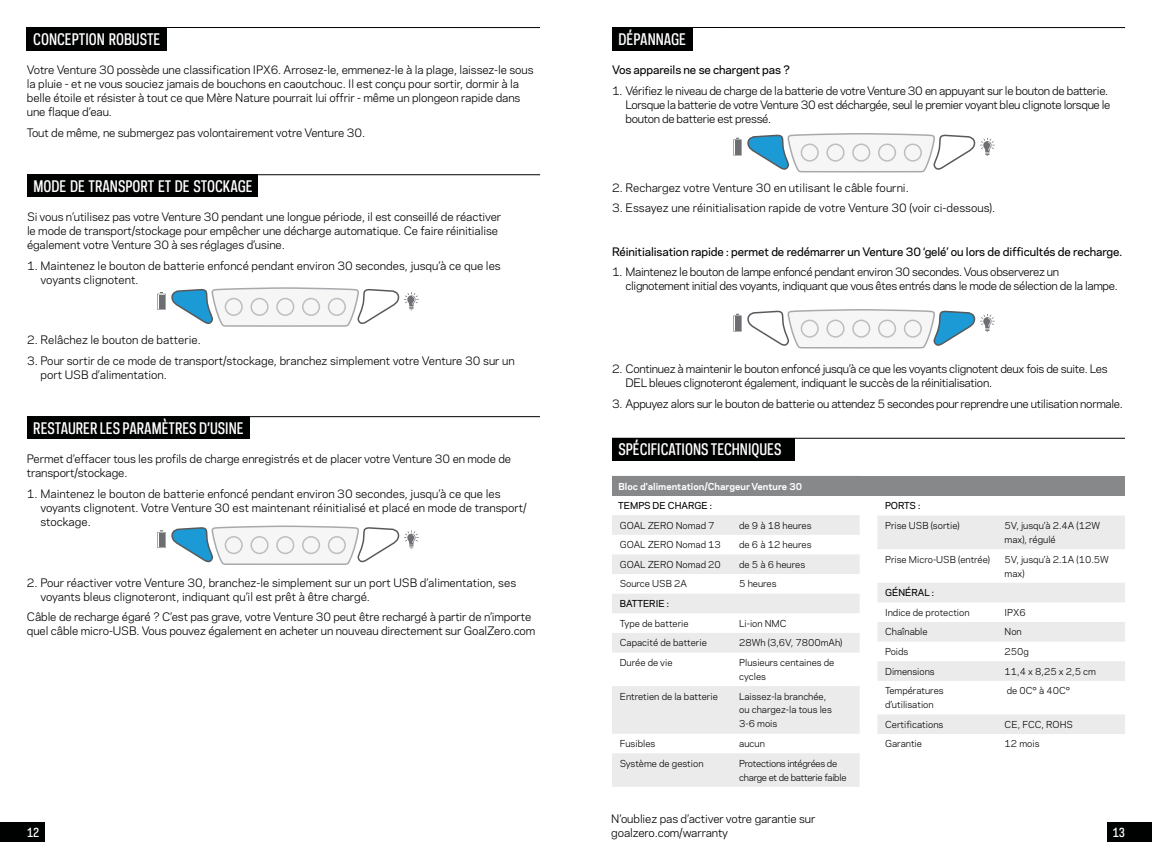
<style>
.page{position:relative;width:1152px;height:864px;background:#fff}
.page>*{position:absolute;margin:0;border:0;box-sizing:border-box;transform-origin:0 0}
.t1{font:500 15px "Galaxie Polaris Condensed";color:#fff}
.t2{font:500 12px "Galaxie Polaris Condensed";color:#fff}
.t3{font:11px/14px "Galaxie Polaris";letter-spacing:-.01em;color:#000101}
.t4{font:11px/14px "Galaxie Polaris";letter-spacing:-.03em;color:#000101}
.t5{font:500 11px "Galaxie Polaris";letter-spacing:-.01em;color:#000101}
.t6{font:9px/14px "Galaxie Polaris";color:#000101}
.t7{font:700 9px "Galaxie Polaris";color:#fff}
.t8{font:9px/14px "Galaxie Polaris";letter-spacing:-.03em;color:#000101}
.t9{font:500 9px "Galaxie Polaris";color:#000101}
</style>
<div class="page">
<div style="left:1107px;top:822px;width:45px;height:20px;background:#000101"></div>
<div style="left:0;top:822px;width:45px;height:20px;background:#000101"></div>
<div style="left:27px;top:27px;width:140px;height:24px;background:#000101"></div>
<div style="left:27px;top:174px;width:231px;height:23px;background:#000101"></div>
<hr style="left:27px;top:174px;width:513px;height:1px;background:#000101">
<div style="left:27px;top:416px;width:222px;height:23px;background:#000101"></div>
<hr style="left:27px;top:416px;width:513px;height:1px;background:#000101">
<svg style="left:157px;top:287px;width:262px;height:40px"></svg>
<svg style="left:157px;top:525px;width:262px;height:40px"></svg>
<div style="left:612px;top:27px;width:81px;height:24px;background:#000101"></div>
<svg style="left:612px;top:515px;width:248px;height:272px;fill:#ebebec"></svg>
<svg style="left:877px;top:516px;width:248px;height:218px;fill:#efeff0"></svg>
<div style="left:612px;top:438px;width:182px;height:23px;background:#000101"></div>
<hr style="left:612px;top:438px;width:513px;height:1px;background:#000">
<svg style="left:733px;top:309px;width:262px;height:40px"></svg>
<svg style="left:733px;top:133px;width:262px;height:40px"></svg>
<hr style="left:27px;top:27px;width:513px;height:1px;background:#000101">
<hr style="left:612px;top:27px;width:513px;height:1px;background:#000101">
<div style="left:612px;top:476px;width:512px;height:20px;background:#86888a"></div>
<h1 class="t1" style="left:33px;top:29px;width:129px">CONCEPTION ROBUSTE</h1>
<p class="t3" style="left:27px;top:62px;width:508px">Votre Venture 30 possède une classification IPX6. Arrosez-le, emmenez-le à la plage, laissez-le sous la pluie - et ne vous souciez jamais de bouchons en caoutchouc. Il est conçu pour sortir, dormir à la belle étoile et résister à tout ce que Mère Nature pourrait lui offrir - même un plongeon rapide dans une flaque d’eau.</p>
<p class="t3" style="left:27px;top:125px;width:340px">Tout de même, ne submergez pas volontairement votre Venture 30.</p>
<h1 class="t1" style="left:33px;top:176px;width:221px">MODE DE TRANSPORT ET DE STOCKAGE</h1>
<p class="t3" style="left:27px;top:209px;width:476px">Si vous n’utilisez pas votre Venture 30 pendant une longue période, il est conseillé de réactiver le mode de transport/stockage pour empêcher une décharge automatique. Ce faire réinitialise également votre Venture 30 à ses réglages d’usine.</p>
<p class="t3" style="left:40px;top:258px;width:462px;text-indent:-13px">1. Maintenez le bouton de batterie enfoncé pendant environ 30 secondes, jusqu’à ce que les voyants clignotent.</p>
<p class="t3" style="left:27px;top:332px;width:175px">2. Relâchez le bouton de batterie.</p>
<p class="t3" style="left:40px;top:353px;width:476px;text-indent:-13px">3. Pour sortir de ce mode de transport/stockage, branchez simplement votre Venture 30 sur un port USB d’alimentation.</p>
<h1 class="t1" style="left:33px;top:418px;width:212px">RESTAURER LES PARAMÈTRES D’USINE</h1>
<p class="t3" style="left:27px;top:451px;width:486px">Permet d’effacer tous les profils de charge enregistrés et de placer votre Venture 30 en mode de transport/stockage.</p>
<p class="t3" style="left:40px;top:486px;width:488px;text-indent:-13px">1. Maintenez le bouton de batterie enfoncé pendant environ 30 secondes, jusqu’à ce que les voyants clignotent. Votre Venture 30 est maintenant réinitialisé et placé en mode de transport/ stockage.</p>
<p class="t3" style="left:40px;top:575px;width:477px;text-indent:-13px">2. Pour réactiver votre Venture 30, branchez-le simplement sur un port USB d’alimentation, ses voyants bleus clignoteront, indiquant qu’il est prêt à être chargé.</p>
<p class="t3" style="left:27px;top:610px;width:510px">Câble de recharge égaré ? C’est pas grave, votre Venture 30 peut être rechargé à partir de n’importe quel câble micro-USB. Vous pouvez également en acheter un nouveau directement sur GoalZero.com</p>
<h1 class="t1" style="left:618px;top:29px;width:69px">DÉPANNAGE</h1>
<p class="t5" style="left:612px;top:62px;width:180px">Vos appareils ne se chargent pas ?</p>
<p class="t4" style="left:625px;top:83px;width:487px;text-indent:-13px">1. Vérifiez le niveau de charge de la batterie de votre Venture 30 en appuyant sur le bouton de batterie.<br>Lorsque la batterie de votre Venture 30 est déchargée, seul le premier voyant bleu clignote lorsque le bouton de batterie est pressé.</p>
<p class="t3" style="left:612px;top:180px;width:298px">2. Rechargez votre Venture 30 en utilisant le câble fourni.</p>
<p class="t3" style="left:612px;top:201px;width:385px">3. Essayez une réinitialisation rapide de votre Venture 30 (voir ci-dessous).</p>
<p class="t5" style="left:612px;top:243px;width:512px">Réinitialisation rapide : permet de redémarrer un Venture 30 ‘gelé’ ou lors de difficultés de recharge.</p>
<p class="t4" style="left:625px;top:265px;width:494px;text-indent:-13px">1. Maintenez le bouton de lampe enfoncé pendant environ 30 secondes. Vous observerez un clignotement initial des voyants, indiquant que vous êtes entrés dans le mode de sélection de la lampe.</p>
<p class="t4" style="left:625px;top:361px;width:484px;text-indent:-13px">2. Continuez à maintenir le bouton enfoncé jusqu’à ce que les voyants clignotent deux fois de suite. Les<br>DEL bleues clignoteront également, indiquant le succès de la réinitialisation.</p>
<p class="t4" style="left:612px;top:396px;width:512px">3. Appuyez alors sur le bouton de batterie ou attendez 5 secondes pour reprendre une utilisation normale.</p>
<h1 class="t1" style="left:618px;top:439px;width:165px">SPÉCIFICATIONS TECHNIQUES</h1>
<p class="t7" style="left:618px;top:479px;width:185px">Bloc d'alimentation/Chargeur Venture 30</p>
<p class="t7" style="left:618px;top:479px;width:101px">Venture 30 Recharger</p>
<p class="t9" style="left:618px;top:499px;width:95px">TEMPS DE CHARGE :</p>
<p class="t6" style="left:620px;top:518px;width:96px">GOAL ZERO Nomad 7</p>
<p class="t6" style="left:739px;top:518px;width:74px">de 9 à 18 heures</p>
<p class="t6" style="left:620px;top:537px;width:103px">GOAL ZERO Nomad 13</p>
<p class="t6" style="left:739px;top:537px;width:74px">de 6 à 12 heures</p>
<p class="t6" style="left:620px;top:557px;width:103px">GOAL ZERO Nomad 20</p>
<p class="t6" style="left:739px;top:557px;width:67px">de 5 à 6 heures</p>
<p class="t6" style="left:620px;top:577px;width:69px">Source USB 2A</p>
<p class="t6" style="left:739px;top:577px;width:39px">5 heures</p>
<p class="t9" style="left:620px;top:597px;width:51px">BATTERIE :</p>
<p class="t6" style="left:620px;top:616px;width:70px">Type de batterie</p>
<p class="t6" style="left:739px;top:616px;width:49px">Li-ion NMC</p>
<p class="t6" style="left:620px;top:635px;width:89px">Capacité de batterie</p>
<p class="t6" style="left:739px;top:635px;width:105px">28Wh (3,6V, 7800mAh)</p>
<p class="t6" style="left:620px;top:655px;width:54px">Durée de vie</p>
<p class="t6" style="left:739px;top:655px;width:97px">Plusieurs centaines de cycles</p>
<p class="t6" style="left:620px;top:689px;width:100px">Entretien de la batterie</p>
<p class="t6" style="left:739px;top:689px;width:94px">Laissez-la branchée, ou chargez-la tous les<br>3-6 mois</p>
<p class="t6" style="left:620px;top:736px;width:37px">Fusibles</p>
<p class="t6" style="left:739px;top:736px;width:27px">aucun</p>
<p class="t6" style="left:620px;top:756px;width:85px">Système de gestion</p>
<p class="t8" style="left:739px;top:756px;width:109px">Protections intégrées de charge et de batterie faible</p>
<p class="t9" style="left:885px;top:499px;width:37px">PORTS :</p>
<p class="t6" style="left:885px;top:518px;width:76px">Prise USB (sortie)</p>
<p class="t6" style="left:1005px;top:518px;width:97px">5V, jusqu’à 2.4A (12W max), régulé</p>
<p class="t6" style="left:885px;top:552px;width:106px">Prise Micro-USB (entrée)</p>
<p class="t6" style="left:1005px;top:552px;width:106px">5V, jusqu’à 2.1A (10.5W max)</p>
<p class="t9" style="left:885px;top:586px;width:50px">GÉNÉRAL :</p>
<p class="t6" style="left:885px;top:605px;width:86px">Indice de protection</p>
<p class="t6" style="left:1005px;top:605px;width:23px">IPX6</p>
<p class="t6" style="left:885px;top:624px;width:44px">Chaînable</p>
<p class="t6" style="left:1005px;top:624px;width:19px">Non</p>
<p class="t6" style="left:885px;top:644px;width:25px">Poids</p>
<p class="t6" style="left:1005px;top:644px;width:26px">250g</p>
<p class="t6" style="left:885px;top:664px;width:51px">Dimensions</p>
<p class="t6" style="left:1005px;top:664px;width:93px">11,4 x 8,25 x 2,5 cm</p>
<p class="t6" style="left:885px;top:683px;width:60px">Températures d’utilisation</p>
<p class="t6" style="left:1007px;top:683px;width:65px">de 0C° à 40C°</p>
<p class="t6" style="left:885px;top:717px;width:60px">Certifications</p>
<p class="t6" style="left:1005px;top:717px;width:70px">CE, FCC, ROHS</p>
<p class="t6" style="left:885px;top:737px;width:38px">Garantie</p>
<p class="t6" style="left:1005px;top:737px;width:36px">12 mois</p>
<p class="t3" style="left:611px;top:811px;width:206px">N’oubliez pas d’activer votre garantie sur goalzero.com/warranty</p>
<p class="t2" style="left:27px;top:824px;width:14px">12</p>
<p class="t2" style="left:1113px;top:824px;width:14px">13</p>
</div>
